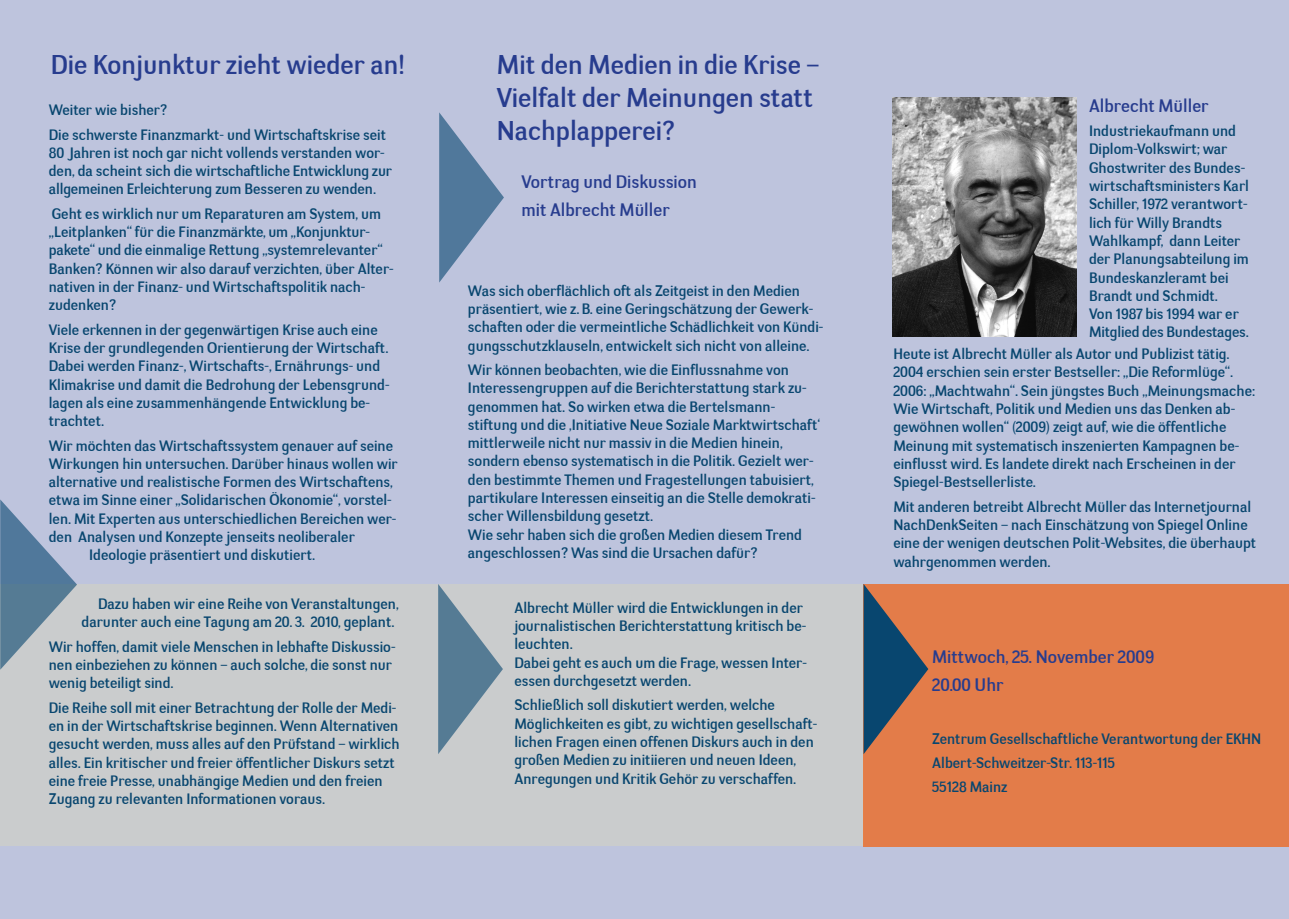
<style>
.page{position:relative;width:1289px;height:919px;background:#fff}
.page>*{position:absolute;margin:0;border:0;box-sizing:border-box;transform-origin:0 0}
.t1{font:27px/33px "Negotiate Free";color:#273c8e}
.t2{font:18px/27.9px "Negotiate Free";color:#273c8e}
.t3{font:15px/18.3px "Negotiate Free";color:#08466f}
</style>
<div class="page">
<div style="left:0;top:0;width:1288px;height:918px;background:#bec4dd"></div>
<div style="left:0;top:584px;width:863px;height:262px;background:#cacccd"></div>
<div style="left:863px;top:584px;width:425px;height:262px;background:#e37c49"></div>
<svg style="left:438px;top:584px;width:65px;height:170px"></svg>
<svg style="left:0;top:499px;width:77px;height:170px"></svg>
<svg style="left:439px;top:112px;width:65px;height:170px"></svg>
<img style="left:892px;top:98px;width:184px;height:238px">
<svg style="left:863px;top:584px;width:65px;height:170px"></svg>
<h1 class="t1" style="left:51px;top:48px;width:355px">Die Konjunktur zieht wieder an!</h1>
<h1 class="t1" style="left:497px;top:48px;width:324px">Mit den Medien in die Krise –<br>Vielfalt der Meinungen statt<br>Nachplapperei?</h1>
<p class="t3" style="left:49px;top:98px;width:339px;line-height:24.3px">Weiter wie bisher?<br>Die schwerste Finanzmarkt- und Wirtschaftskrise seit</p>
<p class="t3" style="left:49px;top:144px;width:345px">80 Jahren ist noch gar nicht vollends verstanden wor&shy;den, da scheint sich die wirtschaftliche Entwicklung zur allgemeinen Erleichterung zum Besseren zu wenden.</p>
<p class="t3" style="left:49px;top:204px;width:346px">Geht es wirklich nur um Reparaturen am System, um „Leitplanken“ für die Finanzmärkte, um „Konjunktur&shy;pakete“ und die einmalige Rettung „systemrelevanter“ Banken? Können wir also darauf verzichten, über Alter&shy;nativen in der Finanz- und Wirtschaftspolitik nach&shy;zudenken?</p>
<p class="t3" style="left:49px;top:320px;width:342px">Viele erkennen in der gegenwärtigen Krise auch eine Krise der grundlegenden Orientierung der Wirtschaft.<br>Dabei werden Finanz-, Wirtschafts-, Ernährungs- und Klimakrise und damit die Bedrohung der Lebensgrund&shy;lagen als eine zusammenhängende Entwicklung be&shy;trachtet.</p>
<p class="t3" style="left:49px;top:436px;width:346px">Wir möchten das Wirtschaftssystem genauer auf seine</p>
<p class="t3" style="left:49px;top:454px;width:350px">Wirkungen hin untersuchen. Darüber hinaus wollen wir</p>
<p class="t3" style="left:49px;top:473px;width:345px">alternative und realistische Formen des Wirtschaftens,</p>
<p class="t3" style="left:49px;top:491px;width:344px">etwa im Sinne einer „Solidarischen Ökonomie“, vorstel-</p>
<p class="t3" style="left:49px;top:509px;width:349px">len. Mit Experten aus unterschiedlichen Bereichen wer-</p>
<p class="t3" style="left:49px;top:528px;width:307px">den Analysen und Konzepte jenseits neoliberaler</p>
<p class="t3" style="left:89px;top:546px;width:227px">Ideologie präsentiert und diskutiert.</p>
<p class="t3" style="left:82px;top:594px;width:318px;text-align:right">Dazu haben wir eine Reihe von Veranstaltungen, darunter auch eine Tagung am 20. 3. 2010, geplant.</p>
<p class="t3" style="left:49px;top:637px;width:348px">Wir hoffen, damit viele Menschen in lebhafte Diskussio&shy;nen einbeziehen zu können – auch solche, die sonst nur wenig beteiligt sind.</p>
<p class="t3" style="left:49px;top:698px;width:352px">Die Reihe soll mit einer Betrachtung der Rolle der Medi&shy;en in der Wirtschaftskrise beginnen. Wenn Alternativen gesucht werden, muss alles auf den Prüfstand – wirklich alles. Ein kritischer und freier öffentlicher Diskurs setzt eine freie Presse, unabhängige Medien und den freien Zugang zu relevanten Informationen voraus.</p>
<p class="t2" style="left:521px;top:168px;width:177px">Vortrag und Diskussion mit Albrecht Müller</p>
<p class="t3" style="left:468px;top:281px;width:357px">Was sich oberflächlich oft als Zeitgeist in den Medien präsentiert, wie z. B. eine Geringschätzung der Gewerk&shy;schaften oder die vermeintliche Schädlichkeit von Kündi&shy;gungsschutzklauseln, entwickelt sich nicht von alleine.</p>
<p class="t3" style="left:468px;top:360px;width:354px">Wir können beobachten, wie die Einflussnahme von Interessengruppen auf die Berichterstattung stark zu&shy;genommen hat. So wirken etwa die Bertelsmann&shy;stiftung und die ‚Initiative Neue Soziale Marktwirtschaft‘ mittlerweile nicht nur massiv in die Medien hinein, sondern ebenso systematisch in die Politik. Gezielt wer&shy;den bestimmte Themen und Fragestellungen tabuisiert, partikulare Interessen einseitig an die Stelle demokrati&shy;scher Willensbildung gesetzt.<br>Wie sehr haben sich die großen Medien diesem Trend angeschlossen? Was sind die Ursachen dafür?</p>
<p class="t3" style="left:514px;top:598px;width:294px">Albrecht Müller wird die Entwicklungen in der journalistischen Berichterstattung kritisch be&shy;leuchten.<br>Dabei geht es auch um die Frage, wessen Inter&shy;essen durchgesetzt werden.</p>
<p class="t3" style="left:514px;top:696px;width:304px">Schließlich soll diskutiert werden, welche Möglichkeiten es gibt, zu wichtigen gesellschaft&shy;lichen Fragen einen offenen Diskurs auch in den großen Medien zu initiieren und neuen Ideen, Anregungen und Kritik Gehör zu verschaffen.</p>
<p class="t2" style="left:1088px;top:92px;width:121px">Albrecht Müller</p>
<p class="t3" style="left:1088px;top:122px;width:161px">Industriekaufmann und<br>Diplom-Volkswirt; war<br>Ghostwriter des Bundes&shy;wirtschaftsministers Karl<br>Schiller, 1972 verantwort&shy;lich für Willy Brandts<br>Wahlkampf, dann Leiter der Planungsabteilung im<br>Bundeskanzleramt bei<br>Brandt und Schmidt.<br>Von 1987 bis 1994 war er<br>Mitglied des Bundestages.</p>
<p class="t3" style="left:893px;top:345px;width:363px">Heute ist Albrecht Müller als Autor und Publizist tätig.<br>2004 erschien sein erster Bestseller: „Die Reformlüge“.<br>2006: „Machtwahn“. Sein jüngstes Buch „Meinungsmache:<br>Wie Wirtschaft, Politik und Medien uns das Denken ab&shy;gewöhnen wollen“ (2009) zeigt auf, wie die öffentliche Meinung mit systematisch inszenierten Kampagnen be&shy;einflusst wird. Es landete direkt nach Erscheinen in der Spiegel-Bestsellerliste.</p>
<p class="t3" style="left:893px;top:497px;width:364px">Mit anderen betreibt Albrecht Müller das Internetjournal NachDenkSeiten – nach Einschätzung von Spiegel Online eine der wenigen deutschen Polit-Websites, die überhaupt wahrgenommen werden.</p>
<p class="t2" style="left:932px;top:643px;width:223px">Mittwoch, 25. November 2009<br>20.00 Uhr</p>
<p class="t3" style="left:932px;top:726px;width:330px;line-height:24.3px">Zentrum Gesellschaftliche Verantwortung der EKHN<br>Albert-Schweitzer-Str. 113-115<br>55128 Mainz</p>
</div>
